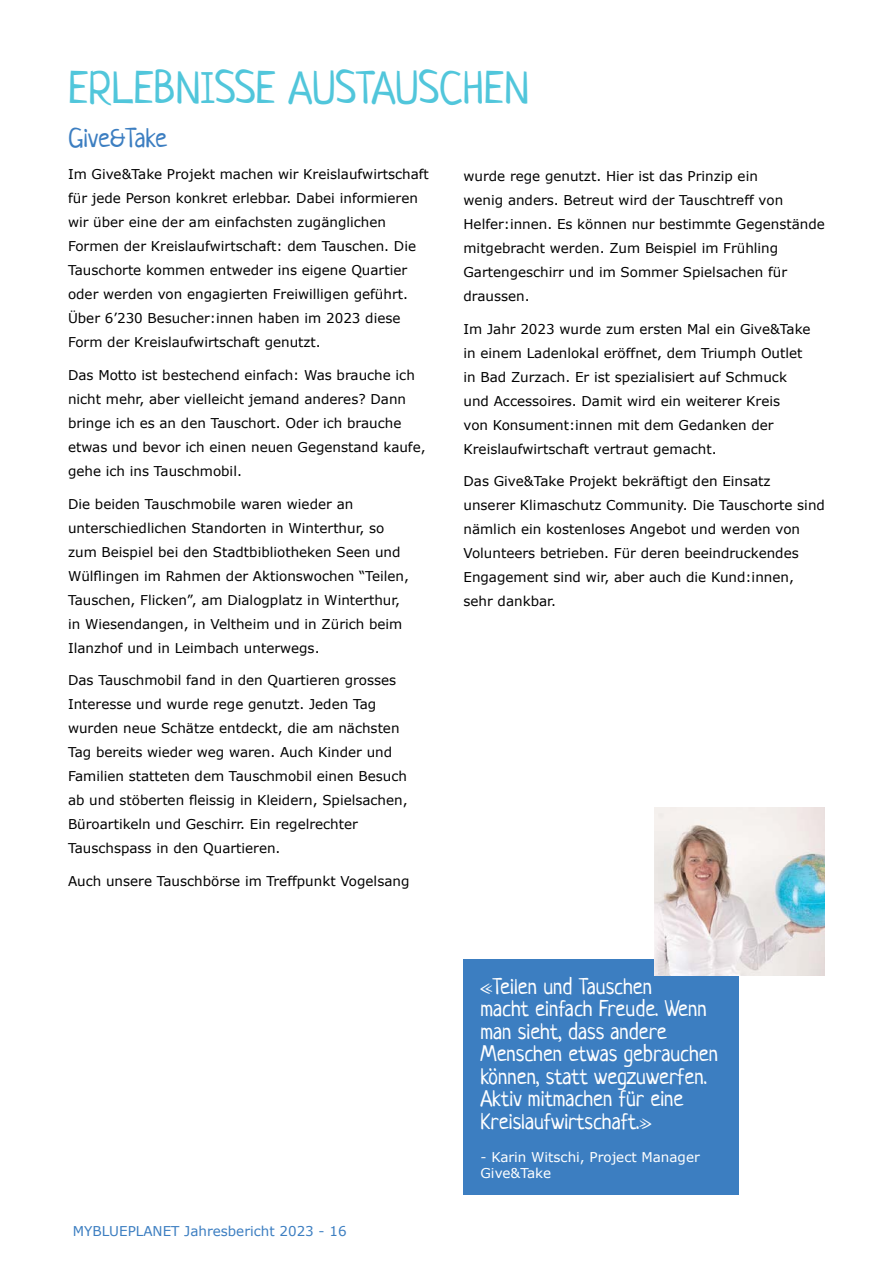
<style>
.page{position:relative;width:893px;height:1263px;background:#fff}
.page>*{position:absolute;margin:0;border:0;box-sizing:border-box;transform-origin:0 0}
.t1{font:45px "Neucha";color:#51c6db}
.t2{font:27px "Neucha";color:#3c7ec1}
.t3{font:22.5px/22.5px "Neucha";color:#fff}
.t4{font:13.5px/24px "Verdana";color:#000}
.t5{font:13.5px/16.2px "Verdana";color:#fff}
.t6{font:13.5px "Verdana";color:#3c7ec1}
</style>
<div class="page">
<div style="left:463px;top:959px;width:276px;height:236px;background:#3c7ec1"></div>
<img style="left:654px;top:807px;width:171px;height:169px">
<h1 class="t1" style="left:68px;top:60px;width:462px">ERLEBNISSE AUSTAUSCHEN</h1>
<h2 class="t2" style="left:68px;top:121px;width:100px">Give&amp;Take</h2>
<p class="t4" style="left:68px;top:163px;width:362px">Im Give&amp;Take Projekt machen wir Kreislaufwirtschaft für jede Person konkret erlebbar. Dabei informieren wir über eine der am einfachsten zugänglichen Formen der Kreislaufwirtschaft: dem Tauschen. Die Tauschorte kommen entweder ins eigene Quartier oder werden von engagierten Freiwilligen geführt.<br>Über 6’230 Besucher:innen haben im 2023 diese Form der Kreislaufwirtschaft genutzt.</p>
<p class="t4" style="left:68px;top:363px;width:359px">Das Motto ist bestechend einfach: Was brauche ich nicht mehr, aber vielleicht jemand anderes? Dann bringe ich es an den Tauschort. Oder ich brauche etwas und bevor ich einen neuen Gegenstand kaufe, gehe ich ins Tauschmobil.</p>
<p class="t4" style="left:68px;top:492px;width:342px">Die beiden Tauschmobile waren wieder an unterschiedlichen Standorten in Winterthur, so zum Beispiel bei den Stadtbibliotheken Seen und Wülflingen im Rahmen der Aktionswochen “Teilen, Tauschen, Flicken”, am Dialogplatz in Winterthur, in Wiesendangen, in Veltheim und in Zürich beim Ilanzhof und in Leimbach unterwegs.</p>
<p class="t4" style="left:68px;top:668px;width:341px">Das Tauschmobil fand in den Quartieren grosses Interesse und wurde rege genutzt. Jeden Tag wurden neue Schätze entdeckt, die am nächsten Tag bereits wieder weg waren. Auch Kinder und Familien statteten dem Tauschmobil einen Besuch ab und stöberten fleissig in Kleidern, Spielsachen, Büroartikeln und Geschirr. Ein regelrechter Tauschspass in den Quartieren.</p>
<p class="t4" style="left:68px;top:869px;width:343px">Auch unsere Tauschbörse im Treffpunkt Vogelsang</p>
<p class="t4" style="left:463px;top:164px;width:363px">wurde rege genutzt. Hier ist das Prinzip ein<br>wenig anders. Betreut wird der Tauschtreff von Helfer:innen. Es können nur bestimmte Gegenstände mitgebracht werden. Zum Beispiel im Frühling Gartengeschirr und im Sommer Spielsachen für draussen.</p>
<p class="t4" style="left:463px;top:317px;width:349px">Im Jahr 2023 wurde zum ersten Mal ein Give&amp;Take in einem Ladenlokal eröffnet, dem Triumph Outlet in Bad Zurzach. Er ist spezialisiert auf Schmuck und Accessoires. Damit wird ein weiterer Kreis<br>von Konsument:innen mit dem Gedanken der Kreislaufwirtschaft vertraut gemacht.</p>
<p class="t4" style="left:463px;top:469px;width:363px">Das Give&amp;Take Projekt bekräftigt den Einsatz unserer Klimaschutz Community. Die Tauschorte sind nämlich ein kostenloses Angebot und werden von Volunteers betrieben. Für deren beeindruckendes Engagement sind wir, aber auch die Kund:innen, sehr dankbar.</p>
<p class="t6" style="left:73px;top:1222px;width:275px">MYBLUEPLANET Jahresbericht 2023 - 16</p>
<h3 class="t3" style="left:480px;top:975px;width:239px">«Teilen und Tauschen<br>macht einfach Freude. Wenn man sieht, dass andere<br>Menschen etwas gebrauchen können, statt wegzuwerfen.<br>Aktiv mitmachen für eine<br>Kreislaufwirtschaft.»</h3>
<p class="t5" style="left:480px;top:1149px;width:221px">- Karin Witschi, Project Manager<br>Give&amp;Take</p>
</div>
